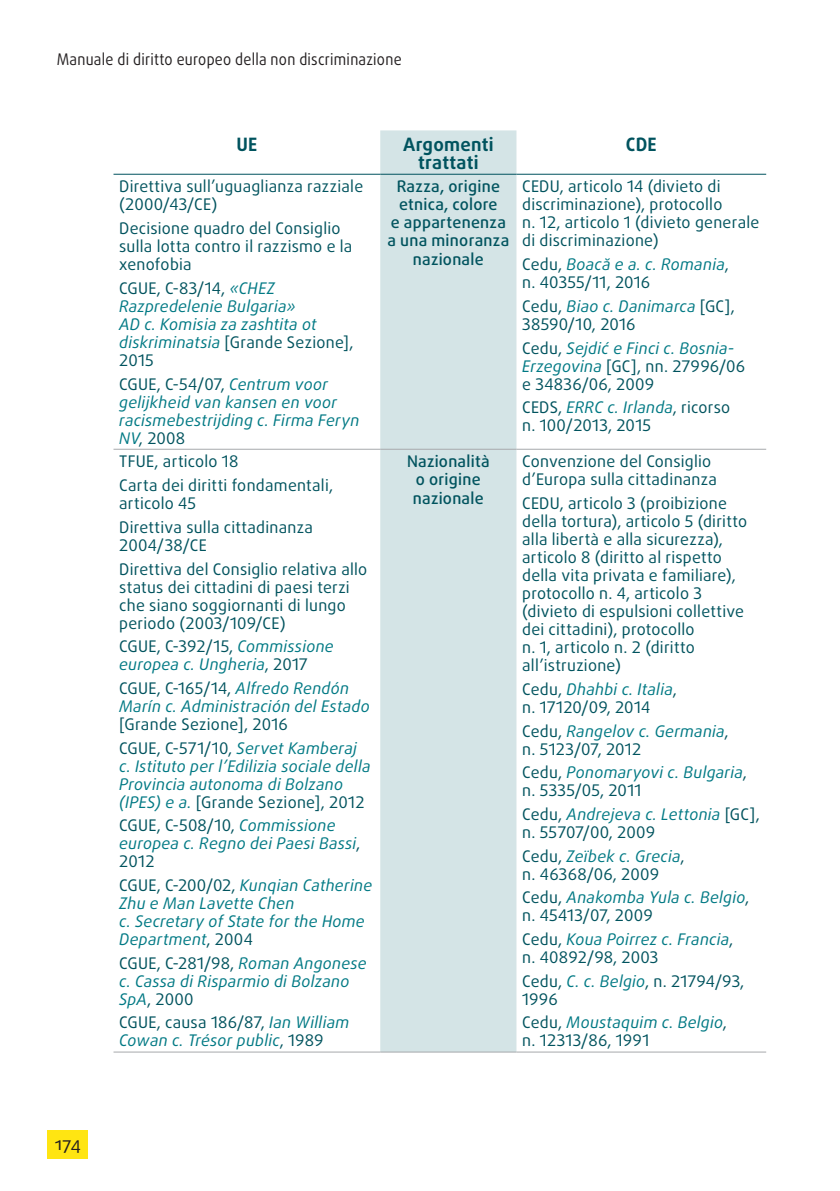
<style>
.page{position:relative;width:840px;height:1191px;background:#fff}
.page>*{position:absolute;margin:0;border:0;box-sizing:border-box;transform-origin:0 0}
.table_header{font:700 18.4px/18px "Daxline Pro";letter-spacing:.015em;color:#00535e;text-align:center}
.t1{font:18px "Daxline Pro";color:#231f20}
.table_left{font:16px/18px "Daxline Pro";letter-spacing:.015em;color:#00535e}
.table_left-2{font:italic 16px/18px "Daxline Pro";letter-spacing:.015em;color:#007984}
.table_centre{font:500 16px/18px "Daxline Pro";letter-spacing:.02em;color:#00535e;text-align:center}
.t2{font:16px "Daxline Pro";letter-spacing:.02em;color:#231f20;scale:.9 1}
.s1{font-style:normal;color:#00535e}
.s2{font-style:italic;color:#007984}
</style>
<div class="page">
<div style="left:48px;top:1130px;width:40px;height:29px;background:#ffe512"></div>
<div style="left:380px;top:130px;width:136px;height:921px;background:#d4e4e6"></div>
<hr style="left:113px;top:449px;width:267px;height:1px;background:#a7a9ac">
<hr style="left:380px;top:449px;width:136px;height:1px;background:#a7a9ac">
<hr style="left:516px;top:449px;width:249px;height:1px;background:#a7a9ac">
<hr style="left:113px;top:1051px;width:267px;height:1px;background:#a7a9ac">
<hr style="left:380px;top:1051px;width:136px;height:1px;background:#a7a9ac">
<hr style="left:516px;top:1051px;width:249px;height:1px;background:#a7a9ac">
<hr style="left:113px;top:174px;width:267px;height:1px;background:#00535e">
<hr style="left:380px;top:174px;width:136px;height:1px;background:#00535e">
<hr style="left:516px;top:174px;width:249px;height:1px;background:#00535e">
<p class="t2" style="left:57px;top:49px;width:384px">Manuale di diritto europeo della non discriminazione</p>
<p class="table_header" style="left:236px;top:135px;width:22px">UE</p>
<p class="table_header" style="left:403px;top:135px;width:92px">Argomenti trattati</p>
<p class="table_header" style="left:625px;top:135px;width:32px">CDE</p>
<p class="table_left" style="left:119px;top:178px;width:245px">Direttiva sull’uguaglianza razziale (2000/43/CE)</p>
<p class="table_left" style="left:119px;top:219px;width:234px">Decisione quadro del Consiglio sulla lotta contro il razzismo e la xenofobia</p>
<p class="table_left-2" style="left:119px;top:279px;width:236px"><span class="s1">CGUE, C‑83/14,</span> «CHEZ<br>Razpredelenie Bulgaria»<br>AD c. Komisia za zashtita ot diskriminatsia <span class="s1">[Grande Sezione],<br>2015</span></p>
<p class="table_left-2" style="left:119px;top:375px;width:242px"><span class="s1">CGUE, C‑54/07,</span> Centrum voor gelijkheid van kansen en voor racismebestrijding c. Firma Feryn<br>NV<span class="s1">, 2008</span></p>
<p class="table_centre" style="left:387px;top:178px;width:123px">Razza, origine etnica, colore<br>e appartenenza a una minoranza nazionale</p>
<p class="table_left" style="left:522px;top:178px;width:239px">CEDU, articolo 14 (divieto di discriminazione), protocollo<br>n. 12, articolo 1 (divieto generale di discriminazione)</p>
<p class="table_left" style="left:522px;top:255px;width:208px">Cedu, <span class="s2">Boacă e a. c. Romania</span>, n. 40355/11, 2016</p>
<p class="table_left" style="left:522px;top:297px;width:214px">Cedu, <span class="s2">Biao c. Danimarca</span> [GC],<br>38590/10, 2016</p>
<p class="table_left" style="left:522px;top:339px;width:224px">Cedu, <span class="s2">Sejdić e Finci c. Bosnia-<br>Erzegovina</span> [GC], nn. 27996/06 e 34836/06, 2009</p>
<p class="table_left" style="left:522px;top:398px;width:209px">CEDS, <span class="s2">ERRC c. Irlanda</span>, ricorso n. 100/2013, 2015</p>
<p class="t1" style="left:55px;top:1131px;width:28px">174</p>
<p class="table_left" style="left:119px;top:453px;width:121px">TFUE, articolo 18</p>
<p class="table_left" style="left:119px;top:476px;width:215px">Carta dei diritti fondamentali, articolo 45</p>
<p class="table_left" style="left:119px;top:518px;width:195px">Direttiva sulla cittadinanza<br>2004/38/CE</p>
<p class="table_left" style="left:119px;top:560px;width:249px">Direttiva del Consiglio relativa allo status dei cittadini di paesi terzi che siano soggiornanti di lungo periodo (2003/109/CE)</p>
<p class="table_left-2" style="left:119px;top:637px;width:216px"><span class="s1">CGUE, C‑392/15,</span> Commissione europea c. Ungheria<span class="s1">, 2017</span></p>
<p class="table_left-2" style="left:119px;top:679px;width:252px"><span class="s1">CGUE, C‑165/14,</span> Alfredo Rendón<br>Marín c. Administración del Estado <span class="s1">[Grande Sezione], 2016</span></p>
<p class="table_left-2" style="left:119px;top:739px;width:253px"><span class="s1">CGUE, C‑571/10,</span> Servet Kamberaj c. Istituto per l’Edilizia sociale della Provincia autonoma di Bolzano (IPES) e a. <span class="s1">[Grande Sezione], 2012</span></p>
<p class="table_left-2" style="left:119px;top:816px;width:242px"><span class="s1">CGUE, C‑508/10,</span> Commissione europea c. Regno dei Paesi Bassi<span class="s1">,<br>2012</span></p>
<p class="table_left-2" style="left:119px;top:876px;width:254px"><span class="s1">CGUE, C‑200/02,</span> Kunqian Catherine<br>Zhu e Man Lavette Chen<br>c. Secretary of State for the Home<br>Department<span class="s1">, 2004</span></p>
<p class="table_left-2" style="left:119px;top:954px;width:249px"><span class="s1">CGUE, C‑281/98,</span> Roman Angonese c. Cassa di Risparmio di Bolzano<br>SpA<span class="s1">, 2000</span></p>
<p class="table_left-2" style="left:119px;top:1013px;width:231px"><span class="s1">CGUE, causa 186/87,</span> Ian William<br>Cowan c. Trésor public<span class="s1">, 1989</span></p>
<p class="table_centre" style="left:407px;top:453px;width:84px">Nazionalità o origine nazionale</p>
<p class="table_left" style="left:522px;top:453px;width:196px">Convenzione del Consiglio d’Europa sulla cittadinanza</p>
<p class="table_left" style="left:522px;top:494px;width:226px">CEDU, articolo 3 (proibizione della tortura), articolo 5 (diritto alla libertà e alla sicurezza), articolo 8 (diritto al rispetto della vita privata e familiare), protocollo n. 4, articolo 3 (divieto di espulsioni collettive dei cittadini), protocollo<br>n. 1, articolo n. 2 (diritto all’istruzione)</p>
<p class="table_left" style="left:522px;top:680px;width:156px">Cedu, <span class="s2">Dhahbi c. Italia</span>, n. 17120/09, 2014</p>
<p class="table_left" style="left:522px;top:722px;width:208px">Cedu, <span class="s2">Rangelov c. Germania</span>, n. 5123/07, 2012</p>
<p class="table_left-2" style="left:522px;top:763px;width:226px"><span class="s1">Cedu,</span> Ponomaryovi c. Bulgaria<span class="s1">, n. 5335/05, 2011</span></p>
<p class="table_left" style="left:522px;top:805px;width:239px">Cedu, <span class="s2">Andrejeva c. Lettonia</span> [GC], n. 55707/00, 2009</p>
<p class="table_left" style="left:522px;top:847px;width:164px">Cedu, <span class="s2">Zeïbek c. Grecia</span>, n. 46368/06, 2009</p>
<p class="table_left" style="left:522px;top:888px;width:228px">Cedu, <span class="s2">Anakomba Yula c. Belgio</span>, n. 45413/07, 2009</p>
<p class="table_left" style="left:522px;top:930px;width:212px">Cedu, <span class="s2">Koua Poirrez c. Francia</span>, n. 40892/98, 2003</p>
<p class="table_left" style="left:522px;top:972px;width:223px">Cedu, <span class="s2">C. c. Belgio</span>, n. 21794/93,<br>1996</p>
<p class="table_left" style="left:522px;top:1013px;width:206px">Cedu, <span class="s2">Moustaquim c. Belgio</span>, n. 12313/86, 1991</p>
</div>
